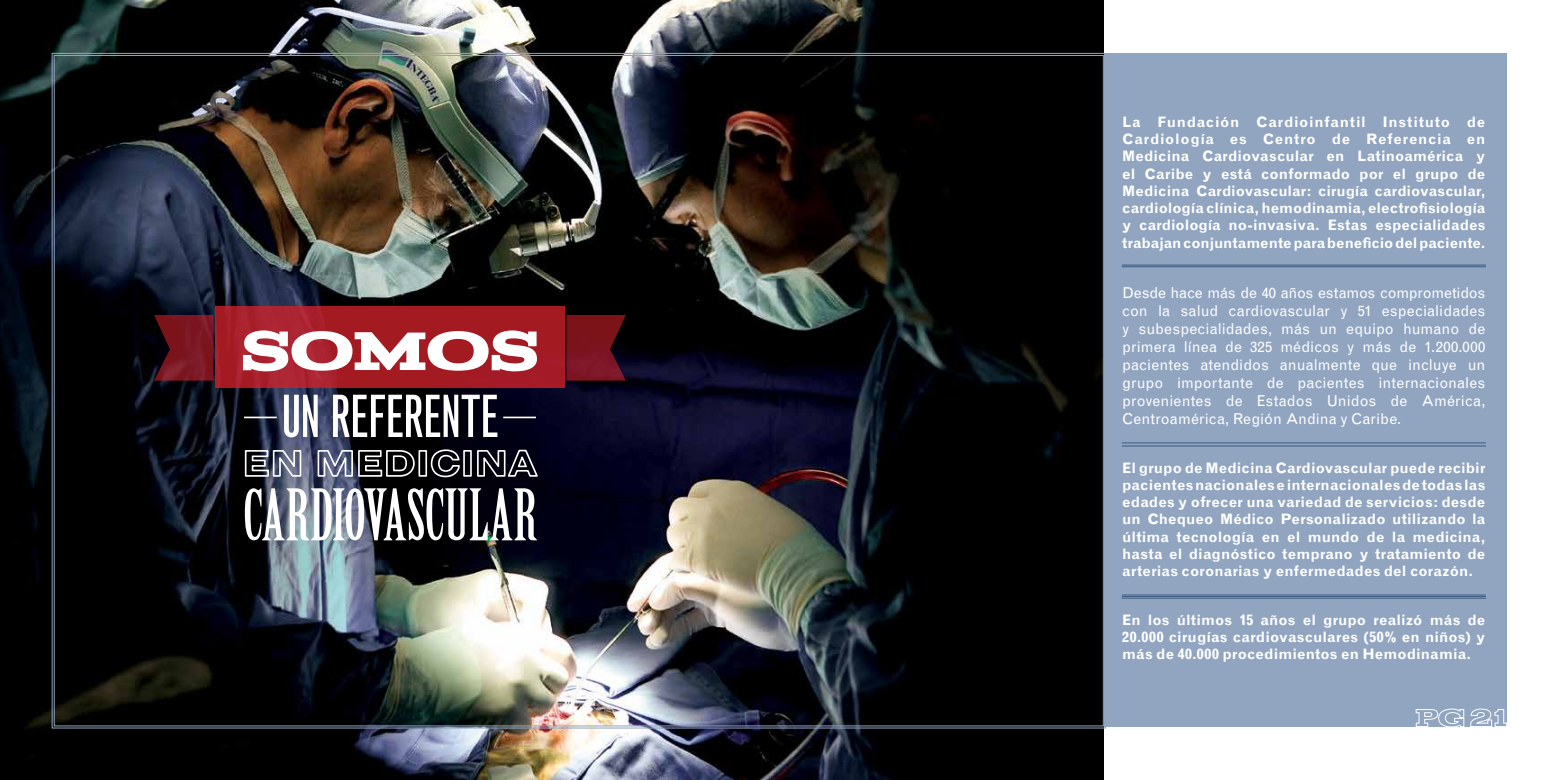
<style>
.page{position:relative;width:1560px;height:780px;background:#fff}
.page>*{position:absolute;margin:0;border:0;box-sizing:border-box;transform-origin:0 0}
.t1{font:69.25px "Birch Std";color:#fff}
.t2{font:61px "Acknowledgement";letter-spacing:-.015em;color:#fff}
.t3{font:extra-condensed 57.75px "Grotesque";letter-spacing:-.005em;color:#fff}
.t4{font:15px/18px "Grotesque";color:#fff;text-align:justify}
.t5{font:700 14.38px/17.2px "Grotesque";letter-spacing:.005em;color:#fff;text-align:justify}
</style>
<div class="page">
<div style="left:965px;top:53px;width:541px;height:673px;background:#91a5c1"></div>
<img style="left:0;top:0;width:1102px;height:780px">
<img style="left:52px;top:53px;width:1053px;height:675px">
<div style="left:215px;top:306px;width:349px;height:81px;background:linear-gradient(to right,#aa212d,#a2181f)"></div>
<svg style="left:244px;top:449px;width:58px;height:28px"></svg>
<svg style="left:317px;top:449px;width:98px;height:28px"></svg>
<div style="left:418px;top:450px;width:9px;height:26px;border:2px solid #fff"></div>
<svg style="left:430px;top:448px;width:31px;height:30px"></svg>
<div style="left:463px;top:450px;width:9px;height:26px;border:2px solid #fff"></div>
<svg style="left:476px;top:449px;width:63px;height:29px;background:#3f3f4b"></svg>
<svg style="left:566px;top:315px;width:60px;height:65px;background:#6a111d"></svg>
<svg style="left:154px;top:315px;width:59px;height:65px;background:#6c141e"></svg>
<hr style="left:244px;top:416px;width:33px;height:2px;background:#fff">
<hr style="left:503px;top:416px;width:33px;height:2px;background:#fff">
<hr style="left:1121px;top:264px;width:364px;height:1px;background:#3a5c7f">
<hr style="left:1121px;top:266px;width:364px;height:1px;background:#3a5c7f">
<hr style="left:1121px;top:442px;width:364px;height:1px;background:#3a5c7f">
<hr style="left:1121px;top:445px;width:364px;height:1px;background:#3a5c7f">
<hr style="left:1121px;top:594px;width:364px;height:1px;background:#3a5c7f">
<hr style="left:1121px;top:596px;width:364px;height:1px;background:#3a5c7f">
<hr style="left:1121px;top:598px;width:364px;height:1px;background:#3a5c7f">
<svg style="left:1414px;top:708px;width:93px;height:19px"></svg>
<h2 class="t2" style="left:240px;top:320px;width:300px">SOMOS</h2>
<h3 class="t3" style="left:281px;top:382px;width:218px">UN REFERENTE</h3>
<h1 class="t1" style="left:243px;top:476px;width:295px">CARDIOVASCULAR</h1>
<p class="t5" style="left:1122px;top:113px;width:365px">La Fundación Cardioinfantil Instituto de Cardiología es Centro de Referencia en Medicina Cardiovascular en Latinoamérica y el Caribe y está conformado por el grupo de Medicina Cardiovascular: cirugía cardiovascular, cardiología clínica, hemodinamia, electrofisiología y cardiología no-invasiva. Estas especialidades trabajan conjuntamente para beneficio del paciente.</p>
<p class="t4" style="left:1122px;top:284px;width:365px">Desde hace más de 40 años estamos comprometidos con la salud cardiovascular y 51 especialidades y subespecialidades, más un equipo humano de primera línea de 325 médicos y más de 1.200.000 pacientes atendidos anualmente que incluye un grupo importante de pacientes internacionales provenientes de Estados Unidos de América, Centroamérica, Región Andina y Caribe.</p>
<p class="t5" style="left:1122px;top:459px;width:365px">El grupo de Medicina Cardiovascular puede recibir pacientes nacionales e internacionales de todas las edades y ofrecer una variedad de servicios: desde un Chequeo Médico Personalizado utilizando la última tecnología en el mundo de la medicina, hasta el diagnóstico temprano y tratamiento de arterias coronarias y enfermedades del corazón.</p>
<p class="t5" style="left:1122px;top:611px;width:365px">En los últimos 15 años el grupo realizó más de 20.000 cirugías cardiovasculares (50% en niños) y más de 40.000 procedimientos en Hemodinamia.</p>
</div>
